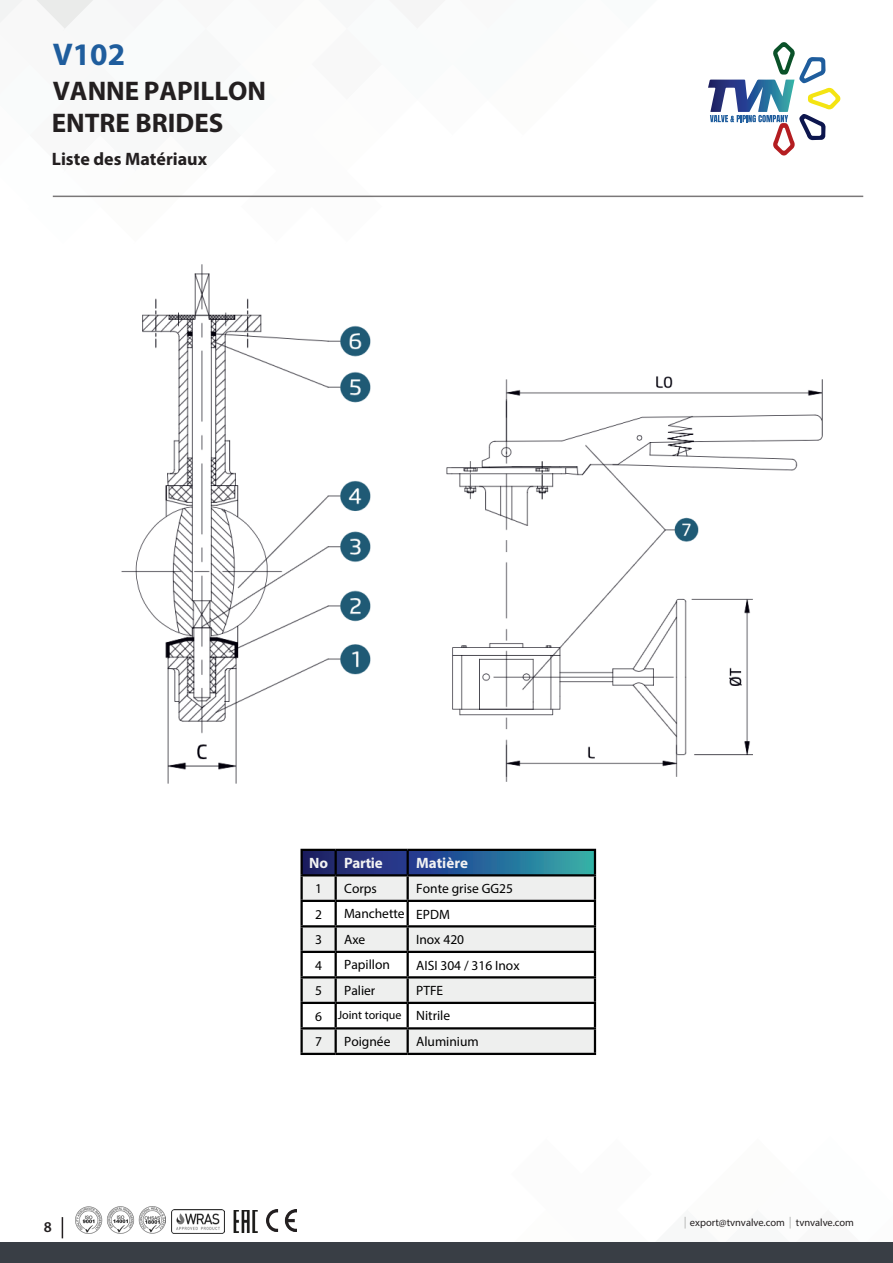
<style>
.page{position:relative;width:893px;height:1263px;background:#fff}
.page>*{position:absolute;margin:0;border:0;box-sizing:border-box;transform-origin:0 0}
.t1{font:700 31.5px "Myriad Pro";color:#1f5d9d}
.t2{font:700 27px/32.4px "Myriad Pro";color:#231f20}
.t3{font:700 18px "Myriad Pro";color:#231f20}
.t4{font:700 15px "Myriad Pro";color:#f2f2f2}
.t5{font:600 15px "Myriad Pro";color:#231f20}
.t6{font:13.5px "Myriad Pro";color:#000}
.t7{font:12px "Myriad Pro";color:#000}
.t8{font:10.5px "Myriad Pro";color:#231f20}
</style>
<div class="page">
<img style="left:233px;top:1211px;width:25px;height:22px">
<svg style="left:1px;top:0;width:698px;height:198px"></svg>
<div style="left:0;top:1242px;width:893px;height:21px;background:#393e45"></div>
<svg style="left:62px;top:1217px;width:1px;height:21px"></svg>
<svg style="left:708px;top:42px;width:132px;height:113px"></svg>
<hr style="left:53px;top:196px;width:810px;height:1px;background:#231f20">
<img style="left:75px;top:1206px;width:91px;height:28px">
<img style="left:171px;top:1210px;width:54px;height:23px">
<img style="left:266px;top:1209px;width:31px;height:22px">
<img style="left:121px;top:264px;width:250px;height:520px">
<img style="left:446px;top:376px;width:377px;height:406px">
<svg style="left:303px;top:851px;width:291px;height:23px;background:#26598e"></svg>
<svg style="left:303px;top:876px;width:291px;height:177px;fill:#eeefee"></svg>
<hr style="left:300px;top:851px;width:3px;height:23px;background:#000">
<hr style="left:300px;top:849px;width:36px;height:2px;background:#000">
<hr style="left:336px;top:849px;width:72px;height:2px;background:#000">
<hr style="left:408px;top:849px;width:188px;height:2px;background:#000">
<hr style="left:300px;top:876px;width:3px;height:24px;background:#000">
<hr style="left:300px;top:902px;width:3px;height:23px;background:#000">
<hr style="left:300px;top:927px;width:3px;height:24px;background:#000">
<hr style="left:300px;top:953px;width:3px;height:23px;background:#000">
<hr style="left:300px;top:978px;width:3px;height:24px;background:#000">
<hr style="left:300px;top:1004px;width:3px;height:23px;background:#000">
<hr style="left:300px;top:874px;width:36px;height:2px;background:#000">
<hr style="left:336px;top:874px;width:72px;height:2px;background:#000">
<hr style="left:408px;top:874px;width:188px;height:2px;background:#000">
<hr style="left:300px;top:900px;width:36px;height:2px;background:#000">
<hr style="left:336px;top:900px;width:72px;height:2px;background:#000">
<hr style="left:408px;top:900px;width:188px;height:2px;background:#000">
<hr style="left:300px;top:925px;width:36px;height:2px;background:#000">
<hr style="left:336px;top:925px;width:72px;height:2px;background:#000">
<hr style="left:408px;top:925px;width:188px;height:2px;background:#000">
<hr style="left:300px;top:951px;width:36px;height:2px;background:#000">
<hr style="left:336px;top:951px;width:72px;height:2px;background:#000">
<hr style="left:408px;top:951px;width:188px;height:2px;background:#000">
<hr style="left:300px;top:976px;width:36px;height:2px;background:#000">
<hr style="left:336px;top:976px;width:72px;height:2px;background:#000">
<hr style="left:408px;top:976px;width:188px;height:2px;background:#000">
<hr style="left:300px;top:1002px;width:36px;height:2px;background:#000">
<hr style="left:336px;top:1002px;width:72px;height:2px;background:#000">
<hr style="left:408px;top:1002px;width:188px;height:2px;background:#000">
<hr style="left:335px;top:851px;width:2px;height:23px;background:#000">
<hr style="left:407px;top:851px;width:2px;height:23px;background:#000">
<hr style="left:594px;top:851px;width:2px;height:23px;background:#000">
<hr style="left:335px;top:876px;width:2px;height:24px;background:#000">
<hr style="left:407px;top:876px;width:2px;height:24px;background:#000">
<hr style="left:594px;top:876px;width:2px;height:24px;background:#000">
<hr style="left:335px;top:902px;width:2px;height:23px;background:#000">
<hr style="left:407px;top:902px;width:2px;height:23px;background:#000">
<hr style="left:594px;top:902px;width:2px;height:23px;background:#000">
<hr style="left:335px;top:927px;width:2px;height:24px;background:#000">
<hr style="left:407px;top:927px;width:2px;height:24px;background:#000">
<hr style="left:594px;top:927px;width:2px;height:24px;background:#000">
<hr style="left:335px;top:953px;width:2px;height:23px;background:#000">
<hr style="left:407px;top:953px;width:2px;height:23px;background:#000">
<hr style="left:594px;top:953px;width:2px;height:23px;background:#000">
<hr style="left:335px;top:978px;width:2px;height:24px;background:#000">
<hr style="left:407px;top:978px;width:2px;height:24px;background:#000">
<hr style="left:594px;top:978px;width:2px;height:24px;background:#000">
<hr style="left:335px;top:1004px;width:2px;height:23px;background:#000">
<hr style="left:407px;top:1004px;width:2px;height:23px;background:#000">
<hr style="left:594px;top:1004px;width:2px;height:23px;background:#000">
<hr style="left:300px;top:1027px;width:36px;height:2px;background:#000">
<hr style="left:300px;top:1029px;width:3px;height:24px;background:#000">
<hr style="left:300px;top:1053px;width:36px;height:2px;background:#000">
<hr style="left:336px;top:1027px;width:72px;height:2px;background:#000">
<hr style="left:335px;top:1029px;width:2px;height:24px;background:#000">
<hr style="left:336px;top:1053px;width:72px;height:2px;background:#000">
<hr style="left:408px;top:1027px;width:188px;height:2px;background:#000">
<hr style="left:407px;top:1029px;width:2px;height:24px;background:#000">
<hr style="left:594px;top:1029px;width:2px;height:24px;background:#000">
<hr style="left:408px;top:1053px;width:188px;height:2px;background:#000">
<p class="t1" style="left:53px;top:34px;width:74px">V102</p>
<p class="t2" style="left:52px;top:74px;width:216px">VANNE PAPILLON<br>ENTRE BRIDES</p>
<p class="t3" style="left:52px;top:147px;width:157px">Liste des Matériaux</p>
<p class="t4" style="left:309px;top:853px;width:20px">No</p>
<p class="t4" style="left:344px;top:853px;width:40px">Partie</p>
<p class="t4" style="left:416px;top:853px;width:53px">Matière</p>
<p class="t6" style="left:315px;top:880px;width:8px">1</p>
<p class="t6" style="left:344px;top:880px;width:34px">Corps</p>
<p class="t6" style="left:416px;top:880px;width:98px">Fonte grise GG25</p>
<p class="t6" style="left:315px;top:906px;width:8px">2</p>
<p class="t6" style="left:344px;top:905px;width:62px">Manchette</p>
<p class="t6" style="left:416px;top:906px;width:35px">EPDM</p>
<p class="t6" style="left:315px;top:931px;width:8px">3</p>
<p class="t6" style="left:344px;top:931px;width:23px">Axe</p>
<p class="t6" style="left:416px;top:931px;width:50px">Inox 420</p>
<p class="t6" style="left:315px;top:957px;width:8px">4</p>
<p class="t6" style="left:344px;top:956px;width:47px">Papillon</p>
<p class="t6" style="left:416px;top:957px;width:105px">AISI 304 / 316 Inox</p>
<p class="t6" style="left:315px;top:982px;width:8px">5</p>
<p class="t6" style="left:344px;top:982px;width:33px">Palier</p>
<p class="t6" style="left:416px;top:982px;width:29px">PTFE</p>
<p class="t6" style="left:315px;top:1008px;width:8px">6</p>
<p class="t7" style="left:338px;top:1007px;width:65px">Joint torique</p>
<p class="t6" style="left:416px;top:1007px;width:36px">Nitrile</p>
<p class="t6" style="left:315px;top:1033px;width:8px">7</p>
<p class="t6" style="left:344px;top:1033px;width:48px">Poignée</p>
<p class="t6" style="left:416px;top:1033px;width:64px">Aluminium</p>
<p class="t5" style="left:44px;top:1218px;width:10px">8</p>
<p class="t8" style="left:690px;top:1216px;width:166px">export@tvnvalve.com tvnvalve.com</p>
</div>
